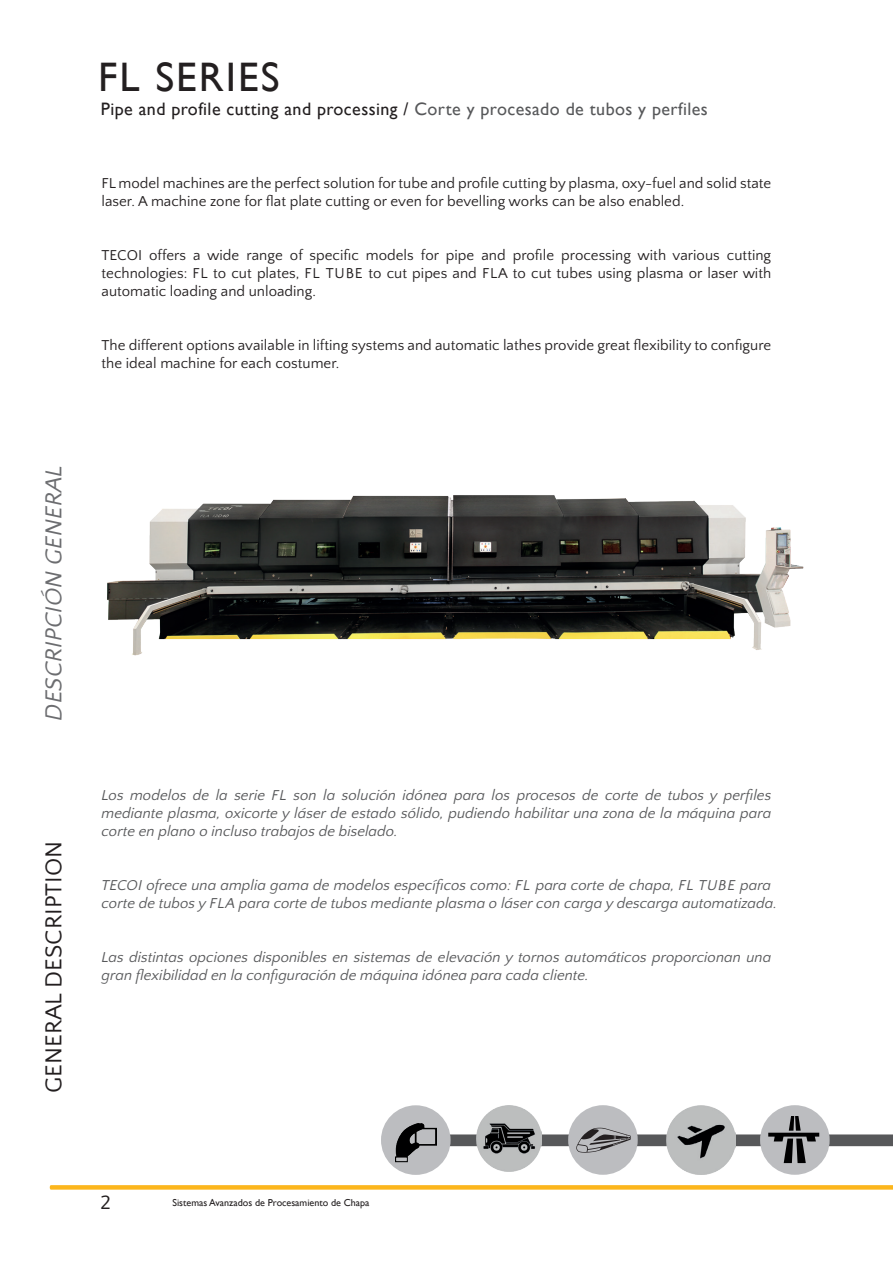
<style>
.page{position:relative;width:893px;height:1263px;background:#fff}
.page>*{position:absolute;margin:0;border:0;box-sizing:border-box;transform-origin:0 0}
.t1{font:41.25px "Gill Sans";letter-spacing:.05em;color:#231f20}
.t2{font:24.15px "Quattrocento Sans";color:#231f20}
.t3{font:italic 24.15px "Quattrocento Sans";color:#6c6d70}
.t4{font:20.4px "Quattrocento Sans";color:#231f20}
.t5{font:18px "Gill Sans";letter-spacing:.025em;color:#231f20}
.t6{font:italic 15px/18px "Quattrocento Sans";color:#57585a}
.t7{font:15px/18px "Quattrocento Sans";color:#231f20}
.t8{font:10.05px "Gill Sans";color:#231f20}
.s1{color:#57585a}
</style>
<div class="page">
<svg style="left:50px;top:1185px;width:843px;height:4px;background:#fcb824"></svg>
<div style="left:568px;top:1105px;width:70px;height:70px;background:#bcbdc0;border-radius:50%"></div>
<div style="left:760px;top:1105px;width:70px;height:70px;background:#bcbdc0;border-radius:50%"></div>
<svg style="left:450px;top:1116px;width:443px;height:47px"></svg>
<div style="left:381px;top:1105px;width:70px;height:70px;background:#bcbdc0;border-radius:50%"></div>
<img style="left:396px;top:1123px;width:40px;height:40px">
<img style="left:476px;top:1105px;width:66px;height:66px">
<img style="left:666px;top:1105px;width:70px;height:70px">
<img style="left:107px;top:495px;width:697px;height:161px">
<h2 class="t3" style="left:41px;top:720px;width:257px;rotate:-90deg">DESCRIPCIÓN GENERAL</h2>
<h2 class="t2" style="left:41px;top:1093px;width:253px;rotate:-90deg">GENERAL DESCRIPTION</h2>
<h1 class="t1" style="left:98px;top:53px;width:183px">FL SERIES</h1>
<p class="t5" style="left:101px;top:98px;width:608px">Pipe and profile cutting and processing / <span class="s1">Corte y procesado de tubos y perfiles</span></p>
<p class="t7" style="left:102px;top:174px;width:671px">FL model machines are the perfect solution for tube and profile cutting by plasma, oxy-fuel and solid state laser. A machine zone for flat plate cutting or even for bevelling works can be also enabled.</p>
<p class="t7" style="left:102px;top:246px;width:671px;text-align:justify">TECOI offers a wide range of specific models for pipe and profile processing with various cutting technologies: FL to cut plates, FL TUBE to cut pipes and FLA to cut tubes using plasma or laser with automatic loading and unloading.</p>
<p class="t7" style="left:102px;top:336px;width:671px">The different options available in lifting systems and automatic lathes provide great flexibility to configure the ideal machine for each costumer.</p>
<p class="t6" style="left:102px;top:786px;width:671px;text-align:justify">Los modelos de la serie FL son la solución idónea para los procesos de corte de tubos y perfiles mediante plasma, oxicorte y láser de estado sólido, pudiendo habilitar una zona de la máquina para corte en plano o incluso trabajos de biselado.</p>
<p class="t6" style="left:102px;top:876px;width:677px">TECOI ofrece una amplia gama de modelos específicos como: FL para corte de chapa, FL TUBE para corte de tubos y FLA para corte de tubos mediante plasma o láser con carga y descarga automatizada.</p>
<p class="t6" style="left:102px;top:948px;width:671px">Las distintas opciones disponibles en sistemas de elevación y tornos automáticos proporcionan una gran flexibilidad en la configuración de máquina idónea para cada cliente.</p>
<h3 class="t4" style="left:100px;top:1192px;width:12px">2</h3>
<p class="t8" style="left:173px;top:1197px;width:198px">Sistemas Avanzados de Procesamiento de Chapa</p>
</div>
